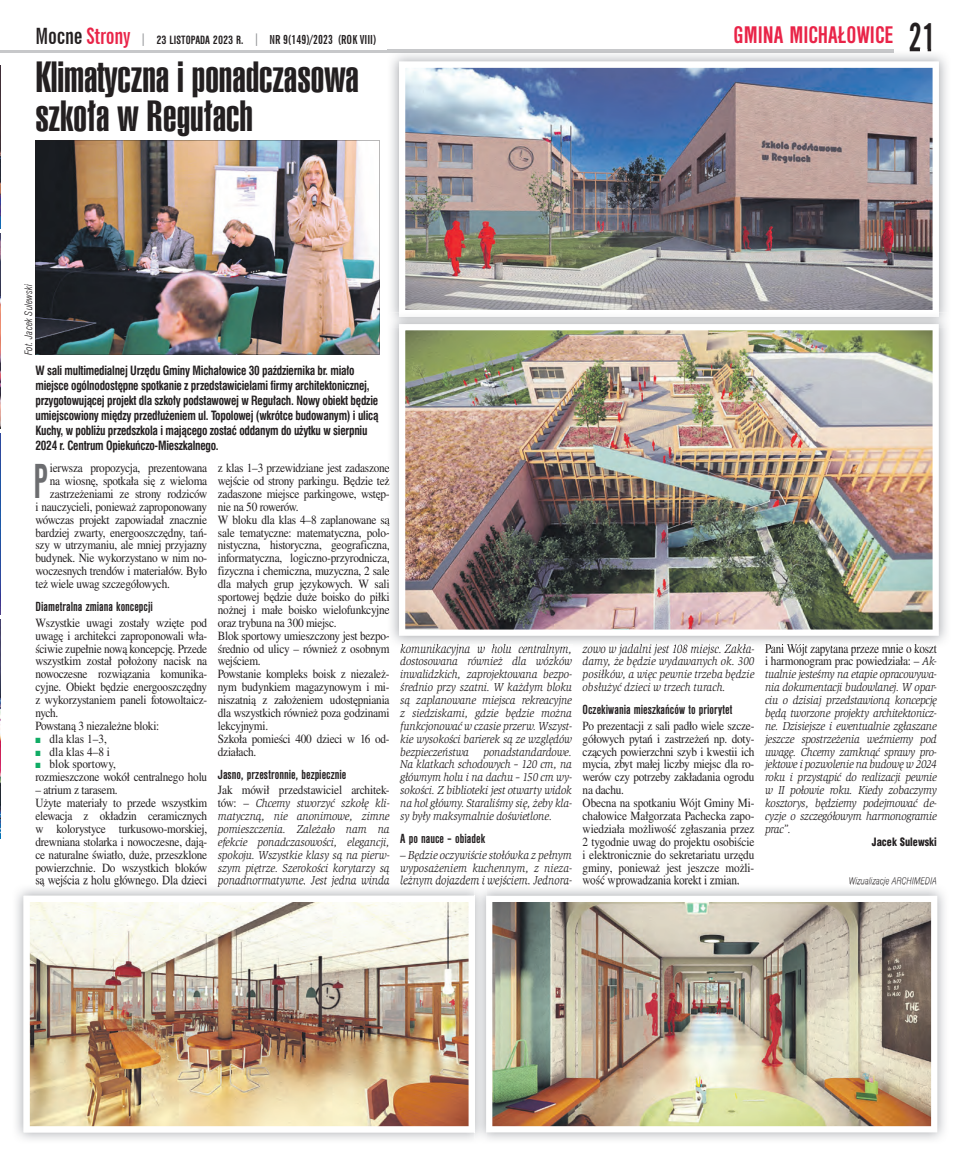
<style>
.page{position:relative;width:974px;height:1156px;background:#fff}
.page>*{position:absolute;margin:0;border:0;box-sizing:border-box;transform-origin:0 0}
.t1{font:700 condensed 51.12px "Nimbus San DEE";color:#6c6d70;scale:.75 1}
.t2{font:42.5px/38.8px "Swis 911 U Cm EU";color:#231f20;scale:1.14 1}
.t3{font:700 condensed 25px "Nimbus San DEE";color:#e92448}
.t4{font:700 condensed 13.75px "Nimbus San DEE";color:#231f20}
.t5{font:12.5px/12.9px "Nimbus Rom No 9 LEE";letter-spacing:-.02em;color:#231f20;scale:.9 1}
.t6{font:700 12.5px/15px "Swis 721 Cn EU";letter-spacing:-.02em;color:#231f20;scale:.9 1}
.t7{font:700 extra-condensed 12.5px "News Gothic BT";color:#231f20}
.t8{font:italic 11.88px/12.9px "Slimbach Itc TEE";letter-spacing:-.01em;color:#231f20;text-align:justify;scale:.9 1}
.t9{font:11.25px "Swis 721 Blk Cn EU";color:#231f20;scale:.9 1}
.t10{font:10px "Nimbus San DEE Ligh Cond Ital";color:#231f20}
.t11{font:italic 10px "Swis 721 Lt Cn EU";letter-spacing:.01em;color:#231f20}
.s1{font-size:22.5px}
.s2{font-size:22.5px;color:#e92448}
.s3{color:#939598}
.s4{font-family:"Nimbus San DEE";font-stretch:condensed}
.s5{font-family:"News Gothic BT";font-stretch:extra-condensed;font-size:38.75px;color:#231f20}
.s6{font-family:"Nimbus Rom No 9 LEE";font-style:normal;font-size:12.5px}
.s7{color:#10ac65}
.s8{font-family:"Slimbach Itc TEE";font-style:italic;font-size:11.88px}
</style>
<div class="page">
<hr style="left:0;top:50px;width:893px;height:3px;background:#c7c8ca">
<img style="left:35px;top:140px;width:344px;height:215px">
<img style="left:391px;top:50px;width:556px;height:262px">
<img style="left:391px;top:50px;width:502px;height:3px">
<svg style="left:909px;top:50px;width:21px;height:1px"></svg>
<img style="left:399px;top:62px;width:539px;height:250px">
<img style="left:16px;top:884px;width:928px;height:256px">
<img style="left:36px;top:884px;width:171px;height:3px">
<img style="left:217px;top:884px;width:172px;height:2px">
<img style="left:401px;top:884px;width:73px;height:2px">
<img style="left:24px;top:895px;width:450px;height:237px">
<img style="left:487px;top:884px;width:84px;height:2px">
<img style="left:582px;top:884px;width:157px;height:3px">
<img style="left:849px;top:884px;width:86px;height:2px">
<img style="left:474px;top:886px;width:13px;height:254px">
<svg style="left:474px;top:884px;width:13px;height:2px"></svg>
<img style="left:474px;top:895px;width:1px;height:237px">
<img style="left:486px;top:895px;width:451px;height:237px">
<svg style="left:387px;top:466px;width:2px;height:30px"></svg>
<svg style="left:387px;top:517px;width:2px;height:97px"></svg>
<img style="left:401px;top:644px;width:171px;height:3px">
<img style="left:582px;top:644px;width:172px;height:3px">
<img style="left:765px;top:644px;width:171px;height:3px">
<img style="left:399px;top:312px;width:539px;height:4px">
<img style="left:399px;top:324px;width:539px;height:306px">
<img style="left:0;top:233px;width:1px;height:195px">
<img style="left:0;top:619px;width:1px;height:219px">
<img style="left:0;top:66px;width:1px;height:163px">
<img style="left:0;top:433px;width:1px;height:182px">
<p class="t7" style="left:35px;top:32px;width:342px"><span class="s1">Mocne</span> <span class="s2">Strony</span> <span class="s3">|</span> <span class="s4">23 LISTOPADA 2023 R.</span> <span class="s3">|</span> NR 9(149)/2023 (ROK VIII)</p>
<h3 class="t3" style="left:733px;top:22px;width:204px">GMINA MICHAŁOWICE <span class="s5">21</span></h3>
<h2 class="t2" style="left:35px;top:60px;width:285px">Klimatyczna i ponadczasowa szkoła w Regułach</h2>
<p class="t11" style="left:23px;top:354px;width:72px;rotate:-90deg">Fot. Jacek Sulewski</p>
<p class="t6" style="left:35px;top:363px;width:383px">W sali multimedialnej Urzędu Gminy Michałowice 30 października br. miało miejsce ogólnodostępne spotkanie z przedstawicielami firmy architektonicznej, przygotowującej projekt dla szkoły podstawowej w Regułach. Nowy obiekt będzie umiejscowiony między przedłużeniem ul. Topolowej (wkrótce budowanym) i ulicą Kuchy, w pobliżu przedszkola i mającego zostać oddanym do użytku w sierpniu 2024 r. Centrum Opiekuńczo-Mieszkalnego.</p>
<h1 class="t1" style="left:34px;top:453px;width:21px">P</h1>
<p class="t5" style="left:50px;top:461px;width:176px">ierwsza propozycja, prezentowana</p>
<p class="t5" style="left:218px;top:461px;width:192px">z klas 1–3 przewidziane jest zadaszone wejście od strony parkingu. Będzie też zadaszone miejsce parkingowe, wstęp&shy;nie na 50 rowerów.<br>W bloku dla klas 4–8 zaplanowane są sale tematyczne: matematyczna, polo&shy;nistyczna, historyczna, geograficzna, informatyczna, logiczno-przyrodnicza, fizyczna i chemiczna, muzyczna, 2 sale dla małych grup językowych. W sali sportowej będzie duże boisko do piłki nożnej i małe boisko wielofunkcyjne oraz trybuna na 300 miejsc.<br>Blok sportowy umieszczony jest bezpo&shy;średnio od ulicy – również z osobnym wejściem.<br>Powstanie kompleks boisk z niezależ&shy;nym budynkiem magazynowym i mi&shy;niszatnią z założeniem udostępniania dla wszystkich również poza godzinami lekcyjnymi.<br>Szkoła pomieści 400 dzieci w 16 od&shy;działach.</p>
<p class="t4" style="left:218px;top:766px;width:130px">Jasno, przestronnie, bezpiecznie</p>
<p class="t5" style="left:218px;top:783px;width:192px">Jak mówił przedstawiciel architek-</p>
<p class="t8" style="left:218px;top:796px;width:192px"><span class="s6">tów: –</span> Chcemy stworzyć szkołę kli&shy;matyczną, nie anonimowe, zimne pomieszczenia. Zależało nam na efekcie ponadczasowości, elegancji, spokoju. Wszystkie klasy są na pierw&shy;szym piętrze. Szerokości korytarzy są ponadnormatywne. Jest jedna winda</p>
<p class="t5" style="left:50px;top:474px;width:176px">na wiosnę, spotkała się z wieloma</p>
<p class="t5" style="left:50px;top:487px;width:176px">zastrzeżeniami ze strony rodziców</p>
<p class="t5" style="left:35px;top:500px;width:192px">i nauczycieli, ponieważ zaproponowany</p>
<p class="t5" style="left:35px;top:513px;width:192px">wówczas projekt zapowiadał znacznie</p>
<p class="t5" style="left:35px;top:526px;width:192px">bardziej zwarty, energooszczędny, tań-</p>
<p class="t5" style="left:35px;top:539px;width:192px">szy w utrzymaniu, ale mniej przyjazny</p>
<p class="t5" style="left:35px;top:552px;width:192px">budynek. Nie wykorzystano w nim no-</p>
<p class="t5" style="left:35px;top:564px;width:192px">woczesnych trendów i materiałów. Było</p>
<p class="t5" style="left:35px;top:577px;width:151px">też wiele uwag szczegółowych.</p>
<p class="t4" style="left:35px;top:599px;width:119px">Diametralna zmiana koncepcji</p>
<p class="t5" style="left:35px;top:616px;width:192px">Wszystkie uwagi zostały wzięte pod uwagę i architekci zaproponowali wła&shy;ściwie zupełnie nową koncepcję. Przede wszystkim został położony nacisk na nowoczesne rozwiązania komunika&shy;cyjne. Obiekt będzie energooszczędny z wykorzystaniem paneli fotowoltaicz&shy;nych.<br>Powstaną 3 niezależne bloki:</p>
<p class="t5" style="left:35px;top:732px;width:81px"><span class="s7">■</span> dla klas 1–3,</p>
<p class="t5" style="left:35px;top:745px;width:84px"><span class="s7">■</span> dla klas 4–8 i</p>
<p class="t5" style="left:35px;top:758px;width:192px"><span class="s7">■</span> blok sportowy,<br>rozmieszczone wokół centralnego holu</p>
<p class="t5" style="left:35px;top:783px;width:192px">– atrium z tarasem.<br>Użyte materiały to przede wszystkim elewacja z okładzin ceramicznych w kolorystyce turkusowo-morskiej, drewniana stolarka i nowoczesne, dają&shy;ce naturalne światło, duże, przeszklone powierzchnie. Do wszystkich bloków są wejścia z holu głównego. Dla dzieci</p>
<p class="t8" style="left:400px;top:642px;width:192px">komunikacyjna w holu centralnym, dostosowana również dla wózków inwalidzkich, zaprojektowana bezpo&shy;średnio przy szatni. W każdym bloku są zaplanowane miejsca rekreacyjne z siedziskami, gdzie będzie można funkcjonować w czasie przerw. Wszyst&shy;kie wysokości barierek są ze względów bezpieczeństwa ponadstandardowe.<br>Na klatkach schodowych – 120 cm, na głównym holu i na dachu – 150 cm wy&shy;sokości. Z biblioteki jest otwarty widok na hol główny. Staraliśmy się, żeby kla&shy;sy były maksymalnie doświetlone.</p>
<p class="t4" style="left:400px;top:831px;width:86px">A po nauce – obiadek</p>
<p class="t8" style="left:400px;top:848px;width:192px"><span class="s6">–</span> Będzie oczywiście stołówka z pełnym wyposażeniem kuchennym, z nieza&shy;leżnym dojazdem i wejściem. Jednora-</p>
<p class="t8" style="left:582px;top:642px;width:192px">zowo w jadalni jest 108 miejsc. Zakła&shy;damy, że będzie wydawanych ok. 300 posiłków, a więc pewnie trzeba będzie obsłużyć dzieci w trzech turach.</p>
<p class="t4" style="left:582px;top:702px;width:151px">Oczekiwania mieszkańców to priorytet</p>
<p class="t5" style="left:582px;top:719px;width:192px">Po prezentacji z sali padło wiele szcze&shy;gółowych pytań i zastrzeżeń np. doty&shy;czących powierzchni szyb i kwestii ich mycia, zbyt małej liczby miejsc dla ro&shy;werów czy potrzeby zakładania ogrodu na dachu.<br>Obecna na spotkaniu Wójt Gminy Mi&shy;chałowice Małgorzata Pachecka zapo&shy;wiedziała możliwość zgłaszania przez 2 tygodnie uwag do projektu osobiście i elektronicznie do sekretariatu urzędu gminy, ponieważ jest jeszcze możli&shy;wość wprowadzania korekt i zmian.</p>
<p class="t5" style="left:765px;top:642px;width:192px">Pani Wójt zapytana przeze mnie o koszt i harmonogram prac powiedziała: – <span class="s8">Ak-</span></p>
<p class="t8" style="left:765px;top:668px;width:192px">tualnie jesteśmy na etapie opracowywa&shy;nia dokumentacji budowlanej. W opar&shy;ciu o dzisiaj przedstawioną koncepcję będą tworzone projekty architektonicz&shy;ne. Dzisiejsze i ewentualnie zgłaszane jeszcze spostrzeżenia weźmiemy pod uwagę. Chcemy zamknąć sprawy pro&shy;jektowe i pozwolenie na budowę w 2024 roku i przystąpić do realizacji pewnie w II połowie roku. Kiedy zobaczymy kosztorys, będziemy podejmować de&shy;cyzje o szczegółowym harmonogramie prac”.</p>
<p class="t9" style="left:871px;top:834px;width:74px">Jacek Sulewski</p>
<p class="t10" style="left:848px;top:875px;width:90px">Wizualizacje ARCHIMEDIA</p>
</div>
